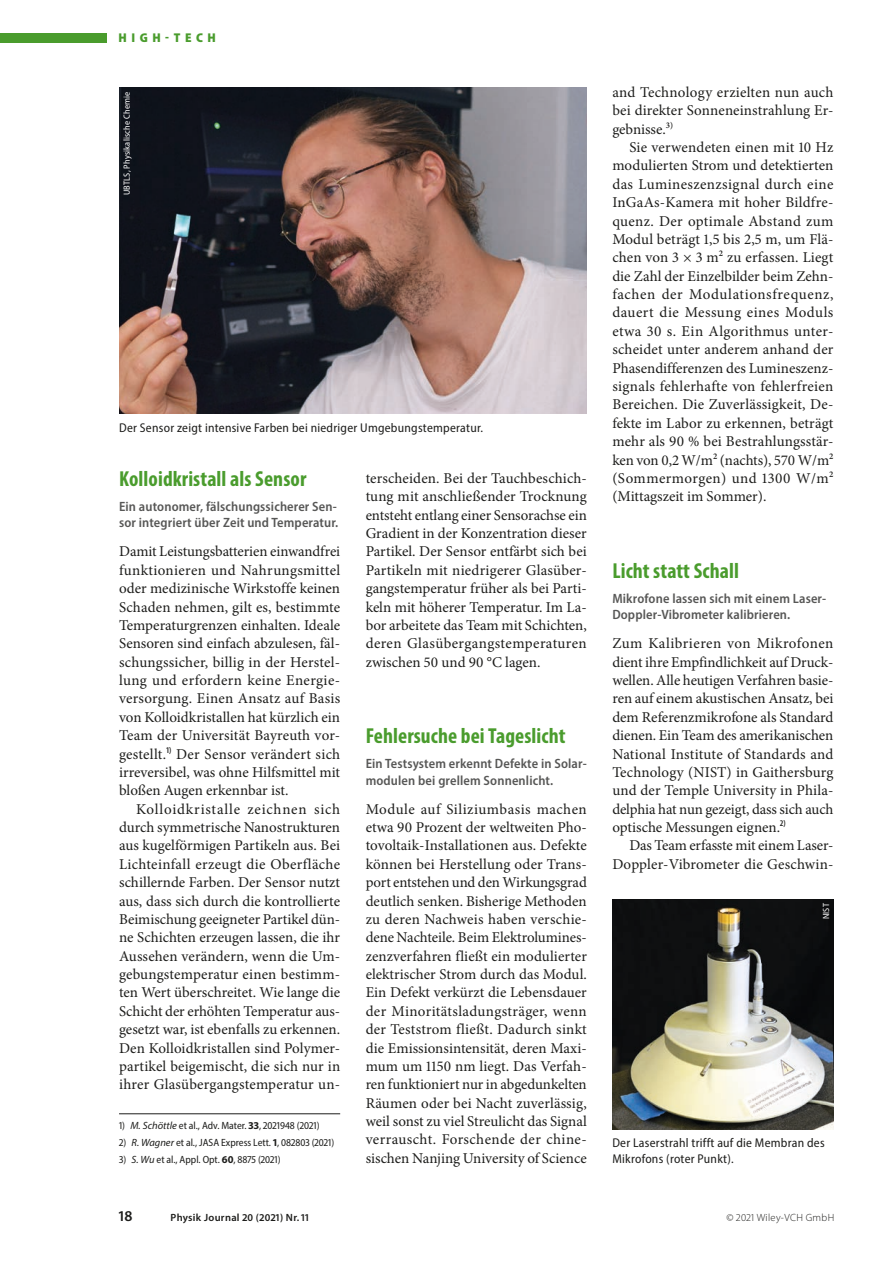
<style>
.page{position:relative;width:893px;height:1263px;background:#fff}
.page>*{position:absolute;margin:0;border:0;box-sizing:border-box;transform-origin:0 0}
.Ü_AKt_HT_Bücher_DPG{font:700 condensed 21.75px "Myriad Pro";letter-spacing:.005em;color:#4a9c2d}
.GT{font:15px/18.5px "Minion Pro";letter-spacing:.01em;color:#1d1d1b;text-align:justify}
.GTO{font:15px/18.3px "Minion Pro";color:#1d1d1b;text-align:justify}
.t1{font:600 15px "Myriad Pro";color:#1d1d1b}
.Subhead_Akt_HT_DPG_k{font:600 semi-condensed 13.5px/16.5px "Myriad Pro";letter-spacing:.01em;color:#575756}
.BU_schwarz{font:semi-condensed 12.75px/15.8px "Myriad Pro";letter-spacing:.02em;color:#1d1d1b}
.t2{font:900 semi-condensed 12.75px "Myriad Pro";letter-spacing:.36em;color:#4a9c2d}
.FN__ohne_Linie{font:semi-condensed 10.5px "Myriad Pro";color:#1d1d1b}
.FN__mit_Linie{font:semi-condensed 10.5px "Myriad Pro";color:#1d1d1b}
.t3{font:600 10.5px "Myriad Pro";letter-spacing:.03em;color:#1d1d1b}
.t4{font:300 10.5px "Myriad Pro";letter-spacing:.03em;color:#1d1d1b}
.Bild_Quelle_schwarz{font:semi-condensed 9px "Myriad Pro";letter-spacing:.02em;color:#fff}
.s1{font-style:italic;font-stretch:normal}
.s2{font-weight:700;font-stretch:normal}
</style>
<div class="page">
<div style="left:0;top:33px;width:106px;height:9px;background:#4a9c2d"></div>
<img style="left:119px;top:87px;width:468px;height:326px">
<img style="left:613px;top:899px;width:220px;height:230px">
<hr style="left:119px;top:1113px;width:221px;height:1px;background:#1d1d1b">
<p class="t2" style="left:118px;top:30px;width:98px">High -Tech</p>
<p class="Bild_Quelle_schwarz" style="left:121px;top:195px;width:105px;rotate:-90deg">UBTLS, Physikalische Chemie</p>
<p class="BU_schwarz" style="left:119px;top:420px;width:365px">Der Sensor zeigt intensive Farben bei niedriger Umgebungstemperatur.</p>
<p class="Ü_AKt_HT_Bücher_DPG" style="left:119px;top:465px;width:189px">Kolloidkristall als Sensor</p>
<p class="Subhead_Akt_HT_DPG_k" style="left:119px;top:498px;width:221px">Ein autonomer, fälschungssicherer Sen&shy;sor integriert über Zeit und Temperatur.</p>
<p class="GTO" style="left:119px;top:542px;width:223px">Damit Leistungsbatterien einwandfrei funktionieren und Nahrungsmittel oder medizinische Wirkstoffe keinen Schaden nehmen, gilt es, bestimmte Temperaturgrenzen einhalten. Ideale Sensoren sind einfach abzulesen, fäl&shy;schungssicher, billig in der Herstel&shy;lung und erfordern keine Energie&shy;versorgung. Einen Ansatz auf Basis von Kolloidkristallen hat kürzlich ein Team der Universität Bayreuth vor&shy;gestellt.<sup>1)</sup> Der Sensor verändert sich irreversibel, was ohne Hilfsmittel mit bloßen Augen erkennbar ist.</p>
<p class="GT" style="left:119px;top:800px;width:223px;text-indent:17px">Kolloidkristalle zeichnen sich durch symmetrische Nanostrukturen aus kugelförmigen Partikeln aus. Bei Lichteinfall erzeugt die Oberfläche schillernde Farben. Der Sensor nutzt aus, dass sich durch die kontrollierte Beimischung geeigneter Partikel dün&shy;ne Schichten erzeugen lassen, die ihr Aussehen verändern, wenn die Um&shy;gebungstemperatur einen bestimm&shy;ten Wert überschreitet. Wie lange die Schicht der erhöhten Temperatur aus&shy;gesetzt war, ist ebenfalls zu erkennen.<br>Den Kolloidkristallen sind Polymer&shy;partikel beigemischt, die sich nur in ihrer Glasübergangstemperatur un-</p>
<p class="FN__mit_Linie" style="left:119px;top:1119px;width:202px">1) <span class="s1">M. Schöttle</span> et al., Adv. Mater. <span class="s2">33</span>, 2021948 (2021)</p>
<p class="FN__ohne_Linie" style="left:119px;top:1136px;width:217px">2) <span class="s1">R. Wagner</span> et al., JASA Express Lett. <span class="s2">1</span>, 082803 (2021)</p>
<p class="FN__ohne_Linie" style="left:119px;top:1153px;width:163px">3) <span class="s1">S. Wu</span> et al., Appl. Opt. <span class="s2">60</span>, 8875 (2021)</p>
<p class="GT" style="left:366px;top:469px;width:223px">terscheiden. Bei der Tauchbeschich&shy;tung mit anschließender Trocknung entsteht entlang einer Sensorachse ein Gradient in der Konzentration dieser Partikel. Der Sensor entfärbt sich bei Partikeln mit niedrigerer Glasüber&shy;gangstemperatur früher als bei Parti&shy;keln mit höherer Temperatur. Im La&shy;bor arbeitete das Team mit Schichten, deren Glasübergangstemperaturen zwischen 50 und 90 °C lagen.</p>
<p class="Ü_AKt_HT_Bücher_DPG" style="left:366px;top:722px;width:201px">Fehlersuche bei Tageslicht</p>
<p class="Subhead_Akt_HT_DPG_k" style="left:366px;top:755px;width:223px">Ein Testsystem erkennt Defekte in Solar&shy;modulen bei grellem Sonnenlicht.</p>
<p class="GTO" style="left:366px;top:800px;width:223px">Module auf Siliziumbasis machen etwa 90 Prozent der weltweiten Pho&shy;tovoltaik-Installationen aus. Defekte können bei Herstellung oder Trans&shy;port entstehen und den Wirkungsgrad deutlich senken. Bisherige Methoden zu deren Nachweis haben verschie&shy;dene Nachteile. Beim Elektrolumines&shy;zenzverfahren fließt ein modulierter elektrischer Strom durch das Modul.<br>Ein Defekt verkürzt die Lebensdauer der Minoritätsladungsträger, wenn der Teststrom fließt. Dadurch sinkt die Emissionsintensität, deren Maxi&shy;mum um 1150 nm liegt. Das Verfah&shy;ren funktioniert nur in abgedunkelten Räumen oder bei Nacht zuverlässig, weil sonst zu viel Streulicht das Signal verrauscht. Forschende der chine&shy;sischen Nanjing University of Science</p>
<p class="GTO" style="left:612px;top:83px;width:223px">and Technology erzielten nun auch bei direkter Sonneneinstrahlung Er&shy;gebnisse.<sup>3)</sup></p>
<p class="GT" style="left:612px;top:138px;width:223px;text-indent:17px">Sie verwendeten einen mit 10 Hz modulierten Strom und detektierten das Lumineszenzsignal durch eine InGaAs-Kamera mit hoher Bildfre&shy;quenz. Der optimale Abstand zum Modul beträgt 1,5 bis 2,5 m, um Flä&shy;chen von 3 × 3 m<sup>2</sup> zu erfassen. Liegt die Zahl der Einzelbilder beim Zehn&shy;fachen der Modulationsfrequenz, dauert die Messung eines Moduls etwa 30 s. Ein Algorithmus unter&shy;scheidet unter anderem anhand der Phasendifferenzen des Lumineszenz&shy;signals fehlerhafte von fehlerfreien Bereichen. Die Zuverlässigkeit, De&shy;fekte im Labor zu erkennen, beträgt mehr als 90 % bei Bestrahlungsstär&shy;ken von 0,2 W/m<sup>2</sup> (nachts), 570 W/m<sup>2 </sup>(Sommermorgen) und 1300 W/m<sup>2 </sup>(Mittagszeit im Sommer).</p>
<p class="Ü_AKt_HT_Bücher_DPG" style="left:612px;top:557px;width:128px">Licht statt Schall</p>
<p class="Subhead_Akt_HT_DPG_k" style="left:612px;top:590px;width:215px">Mikrofone lassen sich mit einem Laser-<br>Doppler-Vibrometer kalibrieren.</p>
<p class="GTO" style="left:612px;top:634px;width:223px">Zum Kalibrieren von Mikrofonen dient ihre Empfindlichkeit auf Druck&shy;wellen. Alle heutigen Verfahren basie&shy;ren auf einem akustischen Ansatz, bei dem Referenzmikrofone als Standard dienen. Ein Team des amerikanischen National Institute of Standards and Technology (NIST) in Gaithersburg und der Temple University in Phila&shy;delphia hat nun gezeigt, dass sich auch optische Messungen eignen.<sup>2)</sup></p>
<p class="GT" style="left:612px;top:836px;width:223px;text-align:right">Das Team erfasste mit einem Laser-<br>Doppler-Vibrometer die Geschwin-</p>
<p class="Bild_Quelle_schwarz" style="left:821px;top:919px;width:18px;rotate:-90deg">NIST</p>
<p class="BU_schwarz" style="left:612px;top:1135px;width:214px">Der Laserstrahl trifft auf die Membran des<br>Mikrofons (roter Punkt).</p>
<p class="t1" style="left:119px;top:1206px;width:15px">18</p>
<p class="t3" style="left:171px;top:1211px;width:140px">Physik Journal 20 (2021) Nr. 11</p>
<p class="t4" style="left:726px;top:1211px;width:109px">© 2021 Wiley-VCH GmbH</p>
</div>
